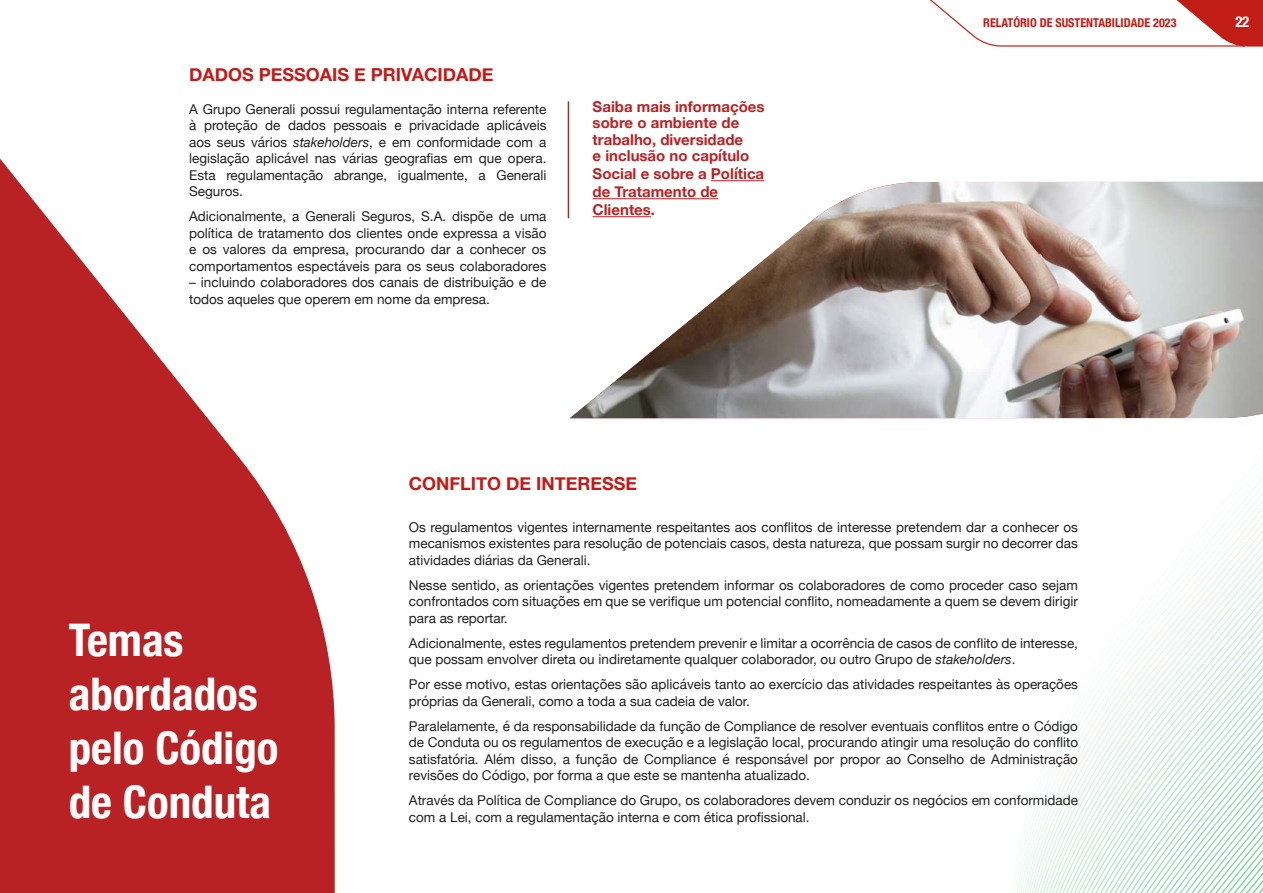
<style>
.page{position:relative;width:1263px;height:893px;background:#fff}
.page>*{position:absolute;margin:0;border:0;box-sizing:border-box;transform-origin:0 0}
.t1{font:700 condensed 45px/54px "Helvetica Neue";color:#fff}
.t2{font:700 18px "Helvetica Neue";color:#c21b17}
.t3{font:700 15px/16.5px "Helvetica Neue";color:#b92225}
.t4{font:700 condensed 15px "Helvetica Neue";color:#fff}
.t5{font:13.5px/16.5px "Helvetica Neue";color:#221f20;text-align:justify}
.t6{font:700 condensed 12.15px "Helvetica Neue";color:#c21b17}
.s1{font-style:italic}
</style>
<div class="page">
<svg style="left:930px;top:0;width:333px;height:47px"></svg>
<svg style="left:1006px;top:181px;width:257px;height:712px"></svg>
<svg style="left:0;top:158px;width:335px;height:735px;fill:#b92225"></svg>
<hr style="left:711px;top:180px;width:53px;height:1px;background:#b92225">
<hr style="left:568px;top:101px;width:1px;height:117px;background:#b32626">
<img style="left:570px;top:182px;width:693px;height:236px">
<h2 class="t2" style="left:189px;top:60px;width:306px">DADOS PESSOAIS E PRIVACIDADE</h2>
<p class="t5" style="left:189px;top:102px;width:359px">A Grupo Generali possui regulamentação interna referente à proteção de dados pessoais e privacidade aplicáveis aos seus vários <span class="s1">stakeholders</span>, e em conformidade com a legislação aplicável nas várias geografias em que opera.<br>Esta regulamentação abrange, igualmente, a Generali Seguros.</p>
<p class="t5" style="left:189px;top:209px;width:359px">Adicionalmente, a Generali Seguros, S.A. dispõe de uma política de tratamento dos clientes onde expressa a visão e os valores da empresa, procurando dar a conhecer os comportamentos espectáveis para os seus colaboradores</p>
<p class="t5" style="left:189px;top:275px;width:359px">– incluindo colaboradores dos canais de distribuição e de todos aqueles que operem em nome da empresa.</p>
<p class="t3" style="left:593px;top:99px;width:173px">Saiba mais informações sobre o ambiente de trabalho, diversidade<br>e inclusão no capítulo</p>
<p class="t3" style="left:593px;top:165px;width:173px;line-height:18px">Social e sobre a Política de Tratamento de<br>Clientes.</p>
<p class="t6" style="left:983px;top:12px;width:195px">RELATÓRIO DE SUSTENTABILIDADE 2023</p>
<p class="t4" style="left:1235px;top:9px;width:15px">22</p>
<h1 class="t1" style="left:69px;top:609px;width:211px">Temas abordados pelo Código de Conduta</h1>
<h2 class="t2" style="left:409px;top:470px;width:230px">CONFLITO DE INTERESSE</h2>
<p class="t5" style="left:409px;top:519px;width:671px">Os regulamentos vigentes internamente respeitantes aos conflitos de interesse pretendem dar a conhecer os mecanismos existentes para resolução de potenciais casos, desta natureza, que possam surgir no decorrer das atividades diárias da Generali.</p>
<p class="t5" style="left:409px;top:577px;width:670px">Nesse sentido, as orientações vigentes pretendem informar os colaboradores de como proceder caso sejam confrontados com situações em que se verifique um potencial conflito, nomeadamente a quem se devem dirigir para as reportar.</p>
<p class="t5" style="left:409px;top:635px;width:670px">Adicionalmente, estes regulamentos pretendem prevenir e limitar a ocorrência de casos de conflito de interesse, que possam envolver direta ou indiretamente qualquer colaborador, ou outro Grupo de <span class="s1">stakeholders</span>.</p>
<p class="t5" style="left:409px;top:677px;width:670px">Por esse motivo, estas orientações são aplicáveis tanto ao exercício das atividades respeitantes às operações próprias da Generali, como a toda a sua cadeia de valor.</p>
<p class="t5" style="left:409px;top:718px;width:671px">Paralelamente, é da responsabilidade da função de Compliance de resolver eventuais conflitos entre o Código de Conduta ou os regulamentos de execução e a legislação local, procurando atingir uma resolução do conflito satisfatória. Além disso, a função de Compliance é responsável por propor ao Conselho de Administração revisões do Código, por forma a que este se mantenha atualizado.</p>
<p class="t5" style="left:409px;top:793px;width:670px">Através da Política de Compliance do Grupo, os colaboradores devem conduzir os negócios em conformidade com a Lei, com a regulamentação interna e com ética profissional.</p>
</div>
